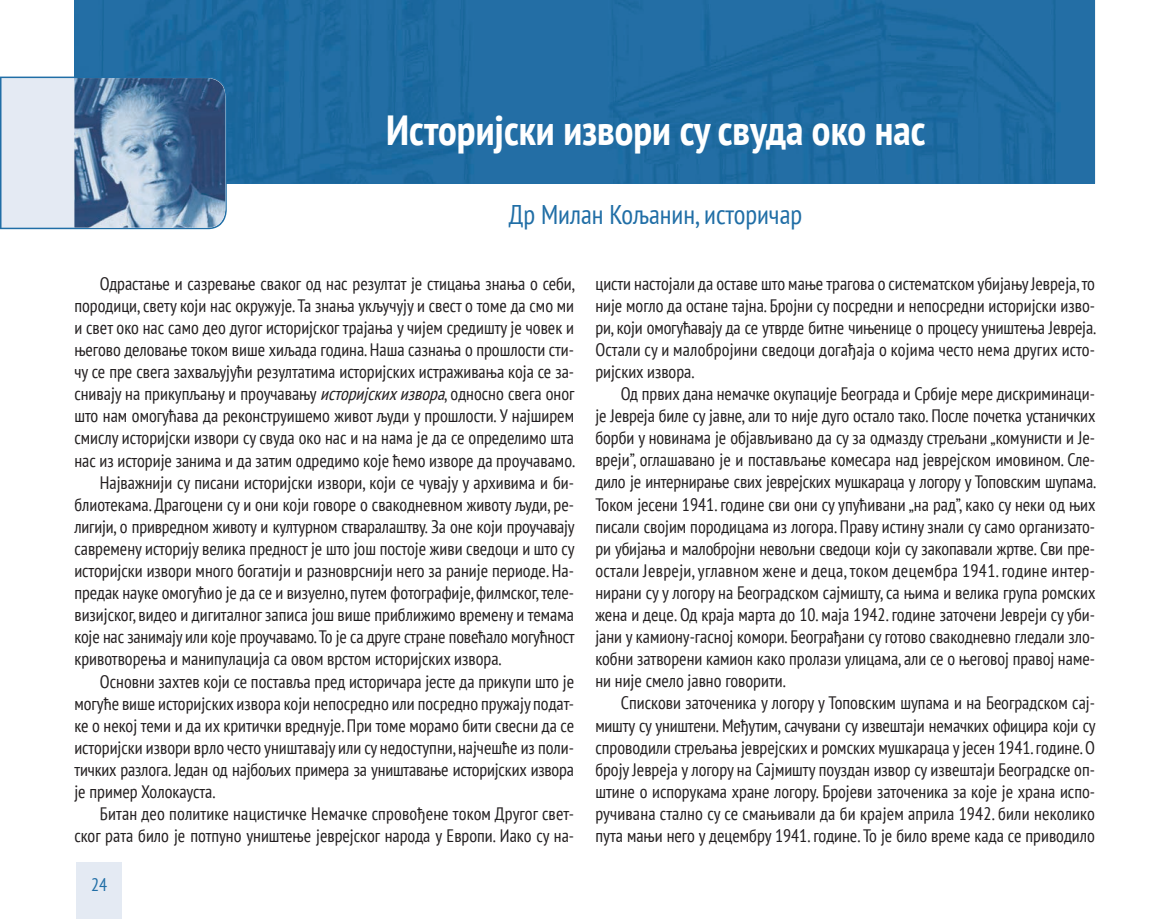
<style>
.page{position:relative;width:1161px;height:919px;background:#fff}
.page>*{position:absolute;margin:0;border:0;box-sizing:border-box;transform-origin:0 0}
.t1{font:700 condensed 42px "PT Sans";color:#fff}
.t2{font:condensed 27px "PT Sans";color:#206ea6}
.t3{font:condensed 18px/22px "PT Sans";color:#231f20;text-align:justify}
.t4{font:condensed 18px "PT Sans";color:#206ea6}
.s1{font-style:italic}
</style>
<div class="page">
<div style="left:77px;top:862px;width:45px;height:56px;background:#e4eaf3"></div>
<img style="left:74px;top:0;width:1021px;height:183px">
<svg style="left:0;top:77px;width:227px;height:152px"></svg>
<h1 class="t1" style="left:386px;top:103px;width:540px">Историјски извори су свуда око нас</h1>
<h2 class="t2" style="left:509px;top:197px;width:295px">Др Милан Кољанин, историчар</h2>
<p class="t3" style="left:100px;top:272px;width:477px">Одрастање и сазревање сваког од нас резултат је стицања знања о себи,</p>
<p class="t3" style="left:74px;top:294px;width:501px">породици, свету који нас окружује. Та знања укључују и свест о томе да смо ми</p>
<p class="t3" style="left:74px;top:316px;width:501px">и свет око нас само део дугог историјског трајања у чијем средишту је човек и</p>
<p class="t3" style="left:74px;top:338px;width:501px">његово деловање током више хиљада година. Наша сазнања о прошлости сти-</p>
<p class="t3" style="left:74px;top:360px;width:501px">чу се пре свега захваљујући резултатима историјских истраживања која се за-</p>
<p class="t3" style="left:74px;top:382px;width:502px">снивају на прикупљању и проучавању <span class="s1">историјскихизвора</span>, односно свега оног</p>
<p class="t3" style="left:74px;top:404px;width:501px">што нам омогућава да реконструишемо живот људи у прошлости. У најширем</p>
<p class="t3" style="left:74px;top:426px;width:501px">смислу историјски извори су свуда око нас и на нама је да се определимо шта</p>
<p class="t3" style="left:74px;top:448px;width:502px">нас из историје занима и да затим одредимо које ћемо изворе да проучавамо.</p>
<p class="t3" style="left:100px;top:471px;width:476px">Најважнији су писани историјски извори, који се чувају у архивима и би-</p>
<p class="t3" style="left:74px;top:493px;width:501px">блиотекама. Драгоцени су и они који говоре о свакодневном животу људи, ре-</p>
<p class="t3" style="left:74px;top:515px;width:502px">лигији, о привредном животу и културном стваралаштву. За оне који проучавају</p>
<p class="t3" style="left:74px;top:537px;width:502px">савремену историју велика предност је што још постоје живи сведоци и што су</p>
<p class="t3" style="left:74px;top:559px;width:501px">историјски извори много богатији и разноврснији него за раније периоде. На-</p>
<p class="t3" style="left:74px;top:581px;width:501px">предак науке омогућио је да се и визуелно, путем фотографије, филмског, теле-</p>
<p class="t3" style="left:74px;top:603px;width:501px">визијског, видео и дигиталног записа још више приближимо времену и темама</p>
<p class="t3" style="left:74px;top:625px;width:502px">које нас занимају или које проучавамо. То је са друге стране повећало могућност</p>
<p class="t3" style="left:74px;top:647px;width:429px">кривотворења и манипулација са овом врстом историјских извора.</p>
<p class="t3" style="left:100px;top:669px;width:476px">Основни захтев који се поставља пред историчара јесте да прикупи што је</p>
<p class="t3" style="left:74px;top:691px;width:501px">могуће више историјских извора који непосредно или посредно пружају подат-</p>
<p class="t3" style="left:74px;top:714px;width:501px">ке о некој теми и да их критички вреднује. При томе морамо бити свесни да се</p>
<p class="t3" style="left:74px;top:736px;width:501px">историјски извори врло често уништавају или су недоступни, најчешће из поли-</p>
<p class="t3" style="left:74px;top:758px;width:501px">тичких разлога. Један од најбољих примера за уништавање историјских извора</p>
<p class="t3" style="left:74px;top:780px;width:143px">је пример Холокауста.</p>
<p class="t3" style="left:100px;top:802px;width:476px">Битан део политике нацистичке Немачке спровођене током Другог свет-</p>
<p class="t3" style="left:74px;top:824px;width:501px">ског рата било је потпуно уништење јеврејског народа у Европи. Иако су на-</p>
<p class="t4" style="left:91px;top:873px;width:18px">24</p>
<p class="t3" style="left:595px;top:272px;width:502px">цисти настојали да оставе што мање трагова о систематском убијању Јевреја, то није могло да остане тајна. Бројни су посредни и непосредни историјски изво&shy;ри, који омогућавају да се утврде битне чињенице о процесу уништења Јевреја.<br>Остали су и малобројини сведоци догађаја о којима често нема других исто&shy;ријских извора.</p>
<p class="t3" style="left:595px;top:382px;width:502px;text-indent:26px">Од првих дана немачке окупације Београда и Србије мере дискриминаци&shy;је Јевреја биле су јавне, али то није дуго остало тако. После почетка устаничких борби у новинама је објављивано да су за одмазду стрељани „комунисти и Је&shy;вреји”, оглашавано је и постављање комесара над јеврејском имовином. Сле&shy;дило је интернирање свих јеврејских мушкараца у логору у Топовским шупама.<br>Током јесени 1941. године сви они су упућивани „на рад”, како су неки од њих писали својим породицама из логора. Праву истину знали су само организато&shy;ри убијања и малобројни невољни сведоци који су закопавали жртве. Сви пре&shy;остали Јевреји, углавном жене и деца, током децембра 1941. године интер&shy;нирани су у логору на Београдском сајмишту, са њима и велика група ромских жена и деце. Од краја марта до 10. маја 1942. године заточени Јевреји су уби&shy;јани у камиону-гасној комори. Београђани су готово свакодневно гледали зло&shy;кобни затворени камион како пролази улицама, али се о његовој правој наме&shy;ни није смело јавно говорити.</p>
<p class="t3" style="left:595px;top:691px;width:502px;text-indent:26px">Спискови заточеника у логору у Топовским шупама и на Београдском сај&shy;мишту су уништени. Међутим, сачувани су извештаји немачких официра који су спроводили стрељања јеврејских и ромских мушкараца у јесен 1941. године. О броју Јевреја у логору на Сајмишту поуздан извор су извештаји Београдске оп&shy;штине о испорукама хране логору. Бројеви заточеника за које је храна испо&shy;ручивана стално су се смањивали да би крајем априла 1942. били неколико пута мањи него у децембру 1941. године. То је било време када се приводило</p>
</div>
